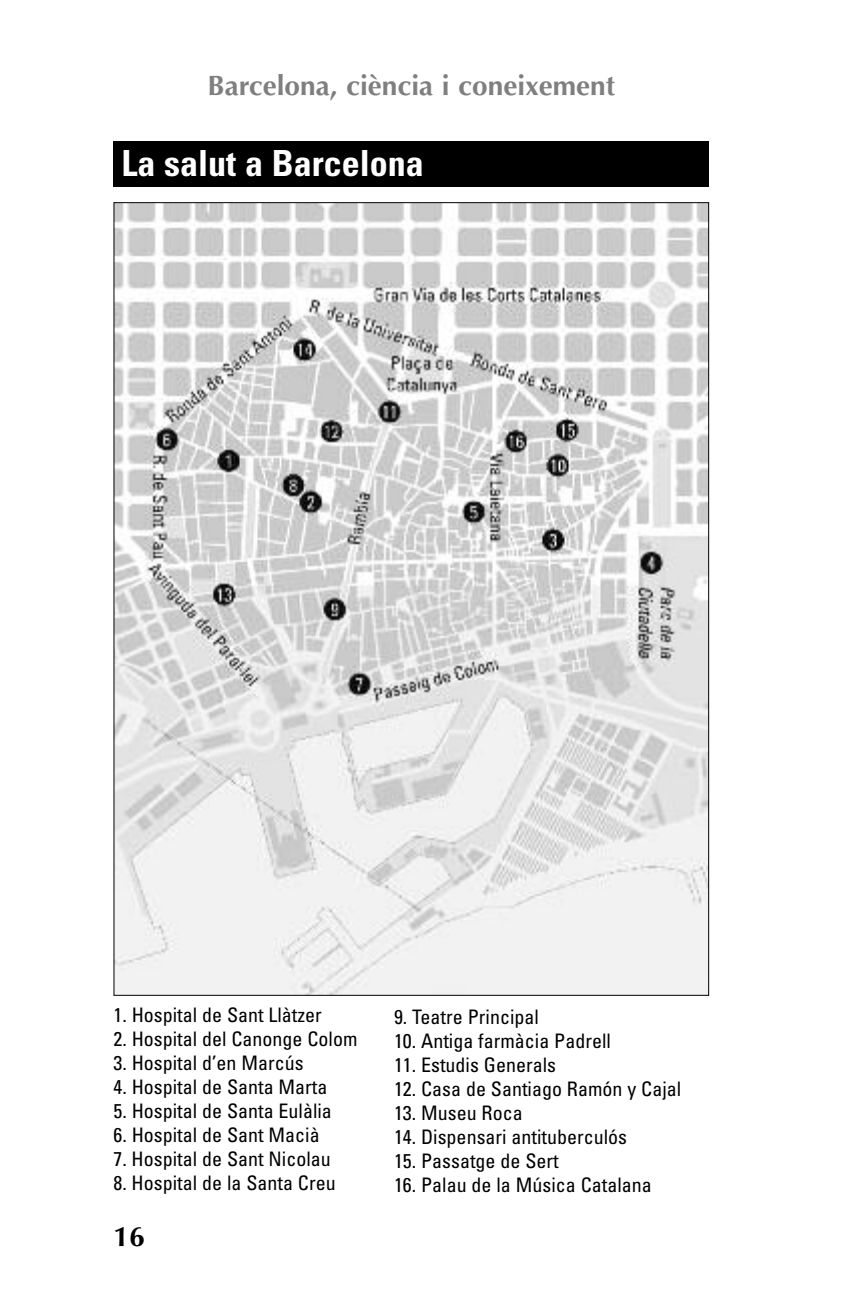
<style>
.page{position:relative;width:851px;height:1304px;background:#fff}
.page>*{position:absolute;margin:0;border:0;box-sizing:border-box;transform-origin:0 0}
.t1{font:700 condensed 36px "Univers";color:#fff}
.t2{font:700 28px "Optima";color:#7f7f7f}
.t3{font:700 28px "Optima";color:#000}
.t4{font:condensed 20px "Univers";color:#000}
</style>
<div class="page">
<img style="left:115px;top:204px;width:592px;height:790px">
<div style="left:113px;top:142px;width:596px;height:45px;background:#000"></div>
<h2 class="t2" style="left:207px;top:74px;width:409px">Barcelona, ciència i coneixement</h2>
<h1 class="t1" style="left:121px;top:150px;width:304px">La salut a Barcelona</h1>
<p class="t4" style="left:113px;top:1008px;width:210px">1. Hospital de Sant Llàtzer</p>
<p class="t4" style="left:113px;top:1032px;width:245px">2. Hospital del Canonge Colom</p>
<p class="t4" style="left:113px;top:1056px;width:192px">3. Hospital d’en Marcús</p>
<p class="t4" style="left:113px;top:1080px;width:215px">4. Hospital de Santa Marta</p>
<p class="t4" style="left:113px;top:1104px;width:220px">5. Hospital de Santa Eulàlia</p>
<p class="t4" style="left:113px;top:1128px;width:208px">6. Hospital de Sant Macià</p>
<p class="t4" style="left:113px;top:1152px;width:219px">7. Hospital de Sant Nicolau</p>
<p class="t4" style="left:113px;top:1176px;width:224px">8. Hospital de la Santa Creu</p>
<h2 class="t3" style="left:113px;top:1225px;width:33px">16</h2>
<p class="t4" style="left:394px;top:1009px;width:146px">9. Teatre Principal</p>
<p class="t4" style="left:394px;top:1033px;width:218px">10. Antiga farmàcia Padrell</p>
<p class="t4" style="left:394px;top:1057px;width:163px">11. Estudis Generals</p>
<p class="t4" style="left:394px;top:1081px;width:289px">12. Casa de Santiago Ramón y Cajal</p>
<p class="t4" style="left:394px;top:1105px;width:130px">13. Museu Roca</p>
<p class="t4" style="left:394px;top:1129px;width:234px">14. Dispensari antituberculós</p>
<p class="t4" style="left:394px;top:1153px;width:166px">15. Passatge de Sert</p>
<p class="t4" style="left:394px;top:1177px;width:259px">16. Palau de la Música Catalana</p>
</div>
